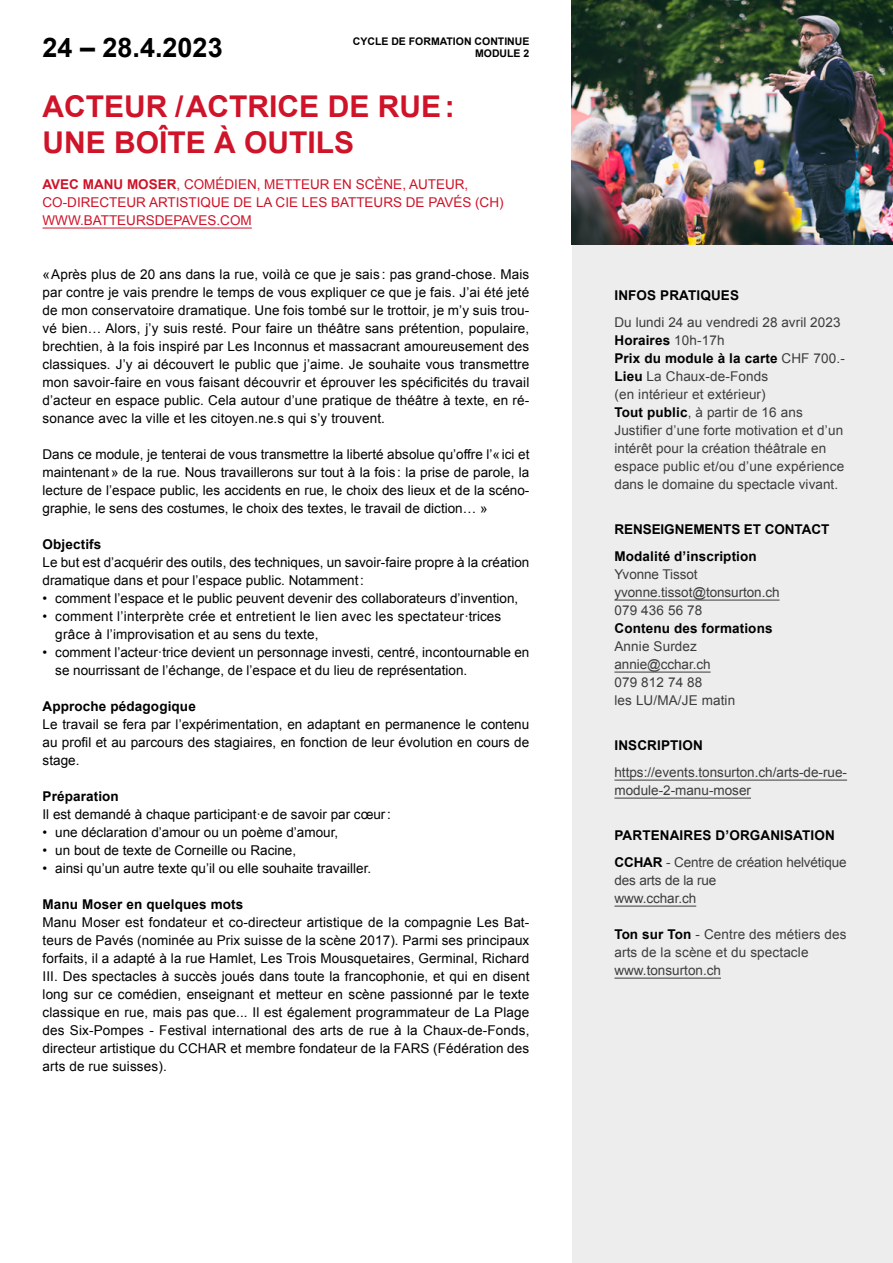
<style>
.page{position:relative;width:893px;height:1263px;background:#fff}
.page>*{position:absolute;margin:0;border:0;box-sizing:border-box;transform-origin:0 0}
.t1{font:700 30px/36px "Arial";color:#cf1329}
.t2{font:700 27px "Arial";color:#000}
.t3{font:13.5px/18px "Arial";color:#000;text-align:justify}
.t4{font:13.5px/18px "Arial";letter-spacing:.005em;color:#3c3c3b}
.t5{font:700 13.5px/27px "Arial";letter-spacing:.01em;color:#000}
.t6{font:13.5px/18px "Arial";color:#cf1329}
.t7{font:13.5px/18px "Arial";letter-spacing:.025em;color:#000}
.t8{font:700 10.5px/12px "Arial";color:#000;text-align:right}
.s1{font-weight:700}
.s2{font-weight:700;color:#000}
.s3{font-weight:400;color:#3c3c3b}
</style>
<div class="page">
<div style="left:572px;top:244px;width:321px;height:1019px;background:#ededed"></div>
<hr style="left:614px;top:600px;width:166px;height:1px;background:#3c3c3b">
<hr style="left:614px;top:672px;width:97px;height:1px;background:#3c3c3b">
<hr style="left:614px;top:780px;width:233px;height:1px;background:#3c3c3b">
<hr style="left:614px;top:798px;width:137px;height:1px;background:#3c3c3b">
<hr style="left:614px;top:906px;width:82px;height:1px;background:#3c3c3b">
<hr style="left:614px;top:978px;width:107px;height:1px;background:#3c3c3b">
<img style="left:572px;top:0;width:321px;height:244px">
<hr style="left:43px;top:228px;width:209px;height:1px;background:#cf1329">
<h2 class="t2" style="left:43px;top:30px;width:182px">24 – 28.4.2023</h2>
<p class="t8" style="left:353px;top:36px;width:178px">CYCLE DE FORMATION CONTINUE<br>MODULE 2</p>
<h1 class="t1" style="left:43px;top:89px;width:414px">ACTEUR /ACTRICE DE RUE:<br>UNE BOÎTE À OUTILS</h1>
<p class="t6" style="left:43px;top:175px;width:463px"><span class="s1">AVEC MANU MOSER</span>, COMÉDIEN, METTEUR EN SCÈNE, AUTEUR,<br>CO-DIRECTEUR ARTISTIQUE DE LA CIE LES BATTEURS DE PAVÉS (CH)<br>WWW.BATTEURSDEPAVES.COM</p>
<p class="t3" style="left:43px;top:265px;width:488px">«Après plus de 20 ans dans la rue, voilà ce que je sais : pas grand-chose. Mais par contre je vais prendre le temps de vous expliquer ce que je fais. J’ai été jeté de mon conservatoire dramatique. Une fois tombé sur le trottoir, je m’y suis trou&shy;vé bien… Alors, j’y suis resté. Pour faire un théâtre sans prétention, populaire, brechtien, à la fois inspiré par Les Inconnus et massacrant amoureusement des classiques. J’y ai découvert le public que j’aime. Je souhaite vous transmettre mon savoir-faire en vous faisant découvrir et éprouver les spécificités du travail d’acteur en espace public. Cela autour d’une pratique de théâtre à texte, en ré&shy;sonance avec la ville et les citoyen.ne.s qui s’y trouvent.</p>
<p class="t3" style="left:43px;top:445px;width:488px">Dans ce module, je tenterai de vous transmettre la liberté absolue qu’offre l’«ici et maintenant» de la rue. Nous travaillerons sur tout à la fois: la prise de parole, la lecture de l’espace public, les accidents en rue, le choix des lieux et de la scéno&shy;graphie, le sens des costumes, le choix des textes, le travail de diction… »</p>
<p class="t5" style="left:43px;top:531px;width:60px">Objectifs</p>
<p class="t3" style="left:43px;top:553px;width:488px">Le but est d’acquérir des outils, des techniques, un savoir-faire propre à la création dramatique dans et pour l’espace public. Notamment:</p>
<p class="t3" style="left:43px;top:589px;width:477px">• comment l’espace et le public peuvent devenir des collaborateurs d’invention,</p>
<p class="t7" style="left:55px;top:607px;width:447px;text-indent:-13px">• comment l’interprète crée et entretient le lien avec les spectateur·trices grâce à l’improvisation et au sens du texte,</p>
<p class="t3" style="left:55px;top:643px;width:476px;text-indent:-13px">• comment l’acteur·trice devient un personnage investi, centré, incontournable en se nourrissant de l’échange, de l’espace et du lieu de représentation.</p>
<p class="t5" style="left:43px;top:693px;width:155px">Approche pédagogique</p>
<p class="t3" style="left:43px;top:715px;width:488px">Le travail se fera par l’expérimentation, en adaptant en permanence le contenu au profil et au parcours des stagiaires, en fonction de leur évolution en cours de stage.</p>
<p class="t5" style="left:43px;top:783px;width:78px">Préparation</p>
<p class="t3" style="left:43px;top:805px;width:350px">Il est demandé à chaque participant·e de savoir par cœur:</p>
<p class="t3" style="left:43px;top:823px;width:297px">• une déclaration d’amour ou un poème d’amour,</p>
<p class="t3" style="left:43px;top:841px;width:255px">• un bout de texte de Corneille ou Racine,</p>
<p class="t3" style="left:43px;top:859px;width:330px">• ainsi qu’un autre texte qu’il ou elle souhaite travailler.</p>
<p class="t5" style="left:43px;top:891px;width:202px">Manu Moser en quelques mots</p>
<p class="t3" style="left:43px;top:913px;width:488px">Manu Moser est fondateur et co-directeur artistique de la compagnie Les Bat&shy;teurs de Pavés (nominée au Prix suisse de la scène 2017). Parmi ses principaux forfaits, il a adapté à la rue Hamlet, Les Trois Mousquetaires, Germinal, Richard III. Des spectacles à succès joués dans toute la francophonie, et qui en disent long sur ce comédien, enseignant et metteur en scène passionné par le texte classique en rue, mais pas que... Il est également programmateur de La Plage des Six-Pompes - Festival international des arts de rue à la Chaux-de-Fonds, directeur artistique du CCHAR et membre fondateur de la FARS (Fédération des arts de rue suisses).</p>
<p class="t5" style="left:614px;top:282px;width:126px">INFOS PRATIQUES</p>
<p class="t4" style="left:614px;top:313px;width:232px">Du lundi 24 au vendredi 28 avril 2023<br><span class="s2">Horaires</span> 10h-17h<br><span class="s2">Prix du module à la carte</span> CHF 700.-<br><span class="s2">Lieu</span> La Chaux-de-Fonds<br>(en intérieur et extérieur)<br><span class="s2">Tout public</span>, à partir de 16 ans<br>Justifier d’une forte motivation et d’un intérêt pour la création théâtrale en espace public et/ou d’une expérience dans le domaine du spectacle vivant.</p>
<p class="t5" style="left:614px;top:516px;width:216px">RENSEIGNEMENTS ET CONTACT<br>Modalité d’inscription</p>
<p class="t4" style="left:614px;top:565px;width:167px">Yvonne Tissot yvonne.tissot@tonsurton.ch<br>079 436 56 78</p>
<p class="t5" style="left:614px;top:615px;width:160px">Contenu des formations</p>
<p class="t4" style="left:614px;top:637px;width:122px">Annie Surdez annie@cchar.ch<br>079 812 74 88<br>les LU/MA/JE matin</p>
<p class="t5" style="left:614px;top:732px;width:90px">INSCRIPTION</p>
<p class="t4" style="left:614px;top:763px;width:234px">https://events.tonsurton.ch/arts-de-rue&shy;module-2-manu-moser</p>
<p class="t5" style="left:614px;top:822px;width:234px">PARTENAIRES D’ORGANISATION<br>CCHAR <span class="s3">- Centre de création helvétique</span></p>
<p class="t4" style="left:614px;top:871px;width:104px">des arts de la rue www.cchar.ch</p>
<p class="t4" style="left:614px;top:925px;width:233px"><span class="s2">Ton sur Ton</span> - Centre des métiers des arts de la scène et du spectacle www.tonsurton.ch</p>
</div>
